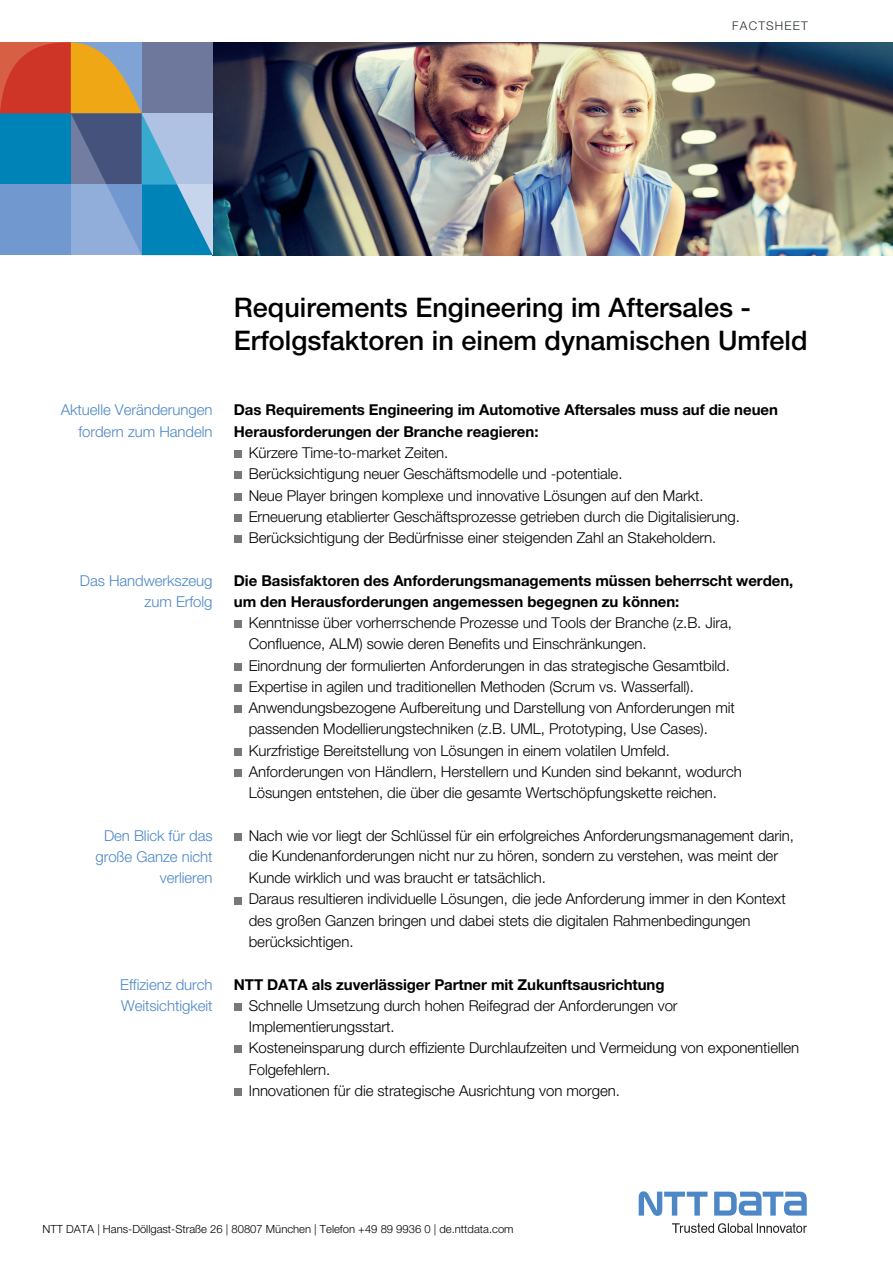
<style>
.page{position:relative;width:893px;height:1263px;background:#fff}
.page>*{position:absolute;margin:0;border:0;box-sizing:border-box;transform-origin:0 0}
.t1{font:500 27px/33px "Helvetica Neue LT Std";color:#000001}
.t2{font:300 15px/21.3px "Helvetica Neue LT Std";letter-spacing:-.005em;color:#000001}
.t3{font:700 15px/21.3px "Helvetica Neue LT Std";letter-spacing:-.005em;color:#000001}
.t4{font:300 15px/21.3px "Helvetica Neue LT Std";letter-spacing:-.005em;color:#4d87c6;text-align:right}
.t5{font:300 12px "Helvetica Neue LT Std";letter-spacing:.1em;color:#292d2f}
.t6{font:300 11.25px "Helvetica Neue LT Std";color:#000001}
</style>
<div class="page">
<img style="left:213px;top:43px;width:680px;height:212px">
<svg style="left:0;top:43px;width:213px;height:212px;background:#74889f"></svg>
<svg style="left:714px;top:1191px;width:93px;height:24px"></svg>
<svg style="left:639px;top:1191px;width:68px;height:25px"></svg>
<svg style="left:672px;top:1223px;width:135px;height:10px"></svg>
<div style="left:234px;top:450px;width:8px;height:8px;background:#75797b"></div>
<div style="left:234px;top:471px;width:8px;height:8px;background:#75797b"></div>
<div style="left:234px;top:492px;width:8px;height:8px;background:#75797b"></div>
<div style="left:234px;top:514px;width:8px;height:8px;background:#75797b"></div>
<div style="left:234px;top:535px;width:8px;height:8px;background:#75797b"></div>
<div style="left:234px;top:620px;width:8px;height:8px;background:#75797b"></div>
<div style="left:234px;top:663px;width:8px;height:8px;background:#75797b"></div>
<div style="left:234px;top:684px;width:8px;height:8px;background:#75797b"></div>
<div style="left:234px;top:705px;width:8px;height:8px;background:#75797b"></div>
<div style="left:234px;top:748px;width:8px;height:8px;background:#75797b"></div>
<div style="left:234px;top:769px;width:8px;height:8px;background:#75797b"></div>
<div style="left:234px;top:833px;width:8px;height:8px;background:#75797b"></div>
<div style="left:234px;top:896px;width:8px;height:8px;background:#75797b"></div>
<div style="left:234px;top:1003px;width:8px;height:8px;background:#75797b"></div>
<div style="left:234px;top:1045px;width:8px;height:8px;background:#75797b"></div>
<div style="left:234px;top:1088px;width:8px;height:8px;background:#75797b"></div>
<p class="t5" style="left:732px;top:18px;width:77px">FACTSHEET</p>
<p class="t4" style="left:61px;top:399px;width:153px">Aktuelle Veränderungen fordern zum Handeln</p>
<p class="t4" style="left:80px;top:569px;width:134px">Das Handwerkszeug zum Erfolg</p>
<p class="t4" style="left:95px;top:824px;width:119px">Den Blick für das große Ganze nicht verlieren</p>
<p class="t4" style="left:120px;top:973px;width:94px;text-align:left">Effizienz durch<br>Weitsichtigkeit</p>
<h1 class="t1" style="left:234px;top:290px;width:575px">Requirements Engineering im Aftersales -<br>Erfolgsfaktoren in einem dynamischen Umfeld</h1>
<p class="t3" style="left:234px;top:399px;width:545px">Das Requirements Engineering im Automotive Aftersales muss auf die neuen<br>Herausforderungen der Branche reagieren:</p>
<p class="t2" style="left:249px;top:442px;width:493px">Kürzere Time-to-market Zeiten.<br>Berücksichtigung neuer Geschäftsmodelle und -potentiale.<br>Neue Player bringen komplexe und innovative Lösungen auf den Markt.<br>Erneuerung etablierter Geschäftsprozesse getrieben durch die Digitalisierung.<br>Berücksichtigung der Bedürfnisse einer steigenden Zahl an Stakeholdern.</p>
<p class="t3" style="left:234px;top:569px;width:561px">Die Basisfaktoren des Anforderungsmanagements müssen beherrscht werden, um den Herausforderungen angemessen begegnen zu können:</p>
<p class="t2" style="left:249px;top:612px;width:495px">Kenntnisse über vorherrschende Prozesse und Tools der Branche (z.B. Jira, Confluence, ALM) sowie deren Benefits und Einschränkungen.<br>Einordnung der formulierten Anforderungen in das strategische Gesamtbild.<br>Expertise in agilen und traditionellen Methoden (Scrum vs. Wasserfall).<br>Anwendungsbezogene Aufbereitung und Darstellung von Anforderungen mit passenden Modellierungstechniken (z.B. UML, Prototyping, Use Cases).<br>Kurzfristige Bereitstellung von Lösungen in einem volatilen Umfeld.<br>Anforderungen von Händlern, Herstellern und Kunden sind bekannt, wodurch Lösungen entstehen, die über die gesamte Wertschöpfungskette reichen.</p>
<p class="t2" style="left:249px;top:825px;width:547px;line-height:20.2px">Nach wie vor liegt der Schlüssel für ein erfolgreiches Anforderungsmanagement darin, die Kundenanforderungen nicht nur zu hören, sondern zu verstehen, was meint der</p>
<p class="t2" style="left:249px;top:867px;width:538px">Kunde wirklich und was braucht er tatsächlich.<br>Daraus resultieren individuelle Lösungen, die jede Anforderung immer in den Kontext des großen Ganzen bringen und dabei stets die digitalen Rahmenbedingungen berücksichtigen.</p>
<p class="t3" style="left:234px;top:973px;width:432px">NTT DATA als zuverlässiger Partner mit Zukunftsausrichtung</p>
<p class="t2" style="left:249px;top:994px;width:552px">Schnelle Umsetzung durch hohen Reifegrad der Anforderungen vor Implementierungsstart.<br>Kosteneinsparung durch effiziente Durchlaufzeiten und Vermeidung von exponentiellen Folgefehlern.<br>Innovationen für die strategische Ausrichtung von morgen.</p>
<p class="t6" style="left:43px;top:1222px;width:473px">NTT DATA | Hans-Döllgast-Straße 26 | 80807 München | Telefon +49 89 9936 0 | de.nttdata.com</p>
</div>
